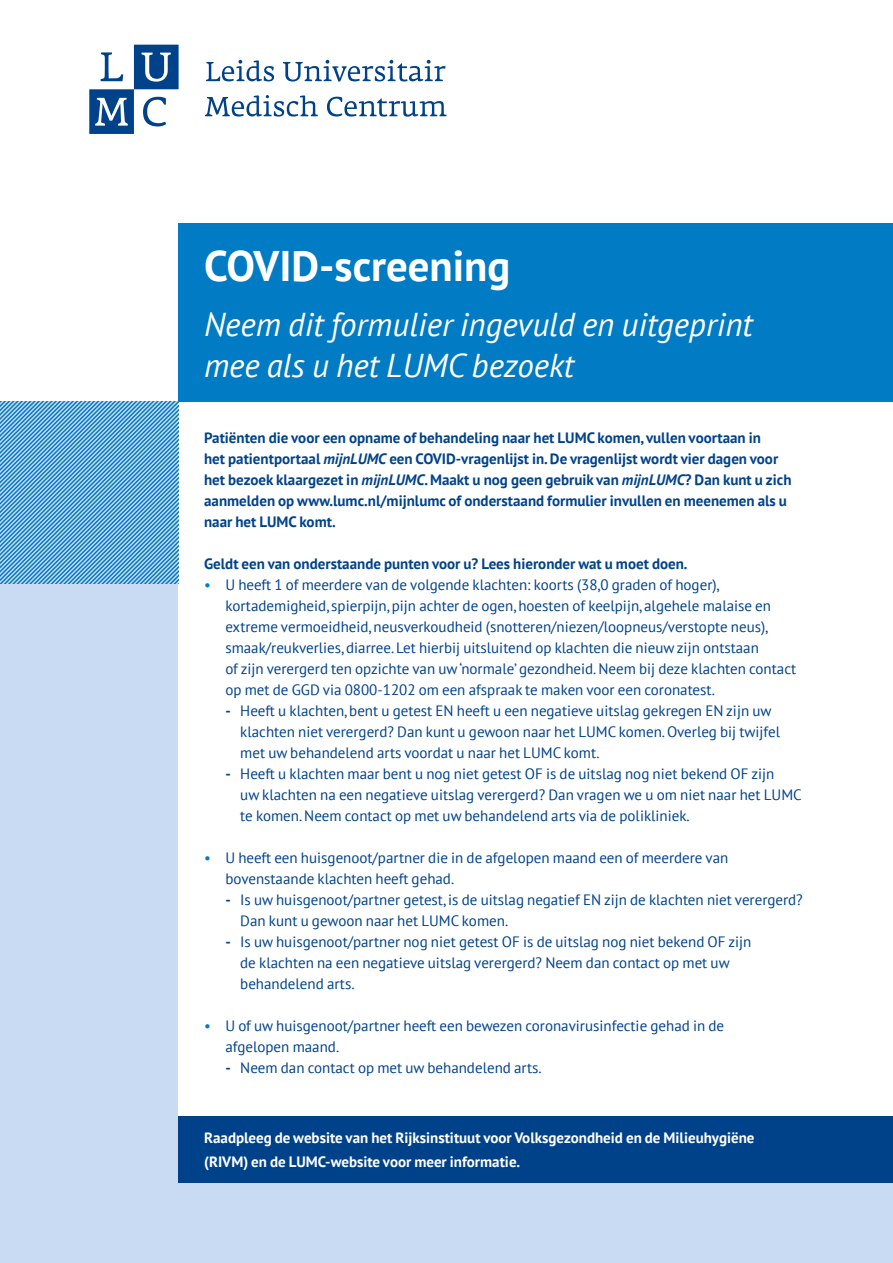
<style>
.page{position:relative;width:893px;height:1263px;background:#fff}
.page>*{position:absolute;margin:0;border:0;box-sizing:border-box;transform-origin:0 0}
.kop{font:700 42.75px "PT Sans";color:#fff}
.kop-2{font:italic 33px/40.5px "PT Sans";color:#fff}
.kop-3{font:15px/21px "PT Sans";color:#004289}
.kop-4{font:700 15px/21px "PT Sans";color:#004289}
.kop-5{font:700 15px/24px "PT Sans";color:#fff}
.s1{font-style:italic}
.s2{color:#007bc4}
.s3{font-weight:700}
</style>
<div class="page">
<div style="left:0;top:402px;width:893px;height:861px;background:#c8dbf3"></div>
<div style="left:179px;top:402px;width:714px;height:714px;background:#fff"></div>
<svg style="left:89px;top:45px;width:90px;height:89px"></svg>
<svg style="left:327px;top:97px;width:119px;height:20px"></svg>
<svg style="left:205px;top:95px;width:113px;height:22px"></svg>
<svg style="left:206px;top:60px;width:68px;height:21px"></svg>
<svg style="left:283px;top:60px;width:163px;height:22px"></svg>
<div style="left:179px;top:223px;width:714px;height:179px;background:#007bc4"></div>
<svg style="left:0;top:402px;width:179px;height:182px"></svg>
<div style="left:179px;top:1116px;width:714px;height:67px;background:#004289"></div>
<p class="kop" style="left:204px;top:238px;width:308px">COVID-screening</p>
<p class="kop-2" style="left:204px;top:304px;width:550px">Neem dit formulier ingevuld en uitgeprint mee als u het LUMC bezoekt</p>
<p class="kop-4" style="left:204px;top:427px;width:589px">Patiënten die voor een opname of behandeling naar het LUMC komen, vullen voortaan in<br>het patientportaal <span class="s1">mijnLUMC</span> een COVID-vragenlijst in. De vragenlijst wordt vier dagen voor het bezoek klaargezet in <span class="s1">mijnLUMC</span>. Maakt u nog geen gebruik van <span class="s1">mijnLUMC</span>? Dan kunt u zich aanmelden op www.lumc.nl/mijnlumc of onderstaand formulier invullen en meenemen als u naar het LUMC komt.</p>
<p class="kop-4" style="left:204px;top:553px;width:485px">Geldt een van onderstaande punten voor u? Lees hieronder wat u moet doen.</p>
<p class="kop-3" style="left:225px;top:574px;width:572px;text-indent:-21px"><span class="s2">•</span> U heeft 1 of meerdere van de volgende klachten: koorts (38,0 graden of hoger), kortademigheid, spierpijn, pijn achter de ogen, hoesten of keelpijn, algehele malaise en extreme vermoeidheid, neusverkoudheid (snotteren/niezen/loopneus/verstopte neus), smaak/reukverlies, diarree. Let hierbij uitsluitend op klachten die nieuw zijn ontstaan<br>of zijn verergerd ten opzichte van uw ‘normale’ gezondheid. Neem bij deze klachten contact op met de GGD via 0800-1202 om een afspraak te maken voor een coronatest.</p>
<p class="kop-3" style="left:240px;top:700px;width:541px;text-indent:-15px"><span class="s3">-</span> Heeft u klachten, bent u getest EN heeft u een negatieve uitslag gekregen EN zijn uw klachten niet verergerd? Dan kunt u gewoon naar het LUMC komen. Overleg bij twijfel met uw behandelend arts voordat u naar het LUMC komt.</p>
<p class="kop-3" style="left:240px;top:763px;width:563px;text-indent:-15px"><span class="s3">-</span> Heeft u klachten maar bent u nog niet getest OF is de uitslag nog niet bekend OF zijn<br>uw klachten na een negatieve uitslag verergerd? Dan vragen we u om niet naar het LUMC te komen. Neem contact op met uw behandelend arts via de polikliniek.</p>
<p class="kop-3" style="left:225px;top:847px;width:504px;text-indent:-21px"><span class="s2">•</span> U heeft een huisgenoot/partner die in de afgelopen maand een of meerdere van bovenstaande klachten heeft gehad.</p>
<p class="kop-3" style="left:240px;top:889px;width:564px;text-indent:-15px"><span class="s3">-</span> Is uw huisgenoot/partner getest, is de uitslag negatief EN zijn de klachten niet verergerd?<br>Dan kunt u gewoon naar het LUMC komen.</p>
<p class="kop-3" style="left:240px;top:931px;width:513px;text-indent:-15px"><span class="s3">-</span> Is uw huisgenoot/partner nog niet getest OF is de uitslag nog niet bekend OF zijn de klachten na een negatieve uitslag verergerd? Neem dan contact op met uw behandelend arts.</p>
<p class="kop-3" style="left:225px;top:1015px;width:500px;text-indent:-21px"><span class="s2">•</span> U of uw huisgenoot/partner heeft een bewezen coronavirusinfectie gehad in de afgelopen maand.</p>
<p class="kop-3" style="left:225px;top:1057px;width:318px"><span class="s3">-</span> Neem dan contact op met uw behandelend arts.</p>
<p class="kop-5" style="left:204px;top:1126px;width:552px">Raadpleeg de website van het Rijksinstituut voor Volksgezondheid en de Milieuhygiëne (RIVM) en de LUMC-website voor meer informatie.</p>
</div>
